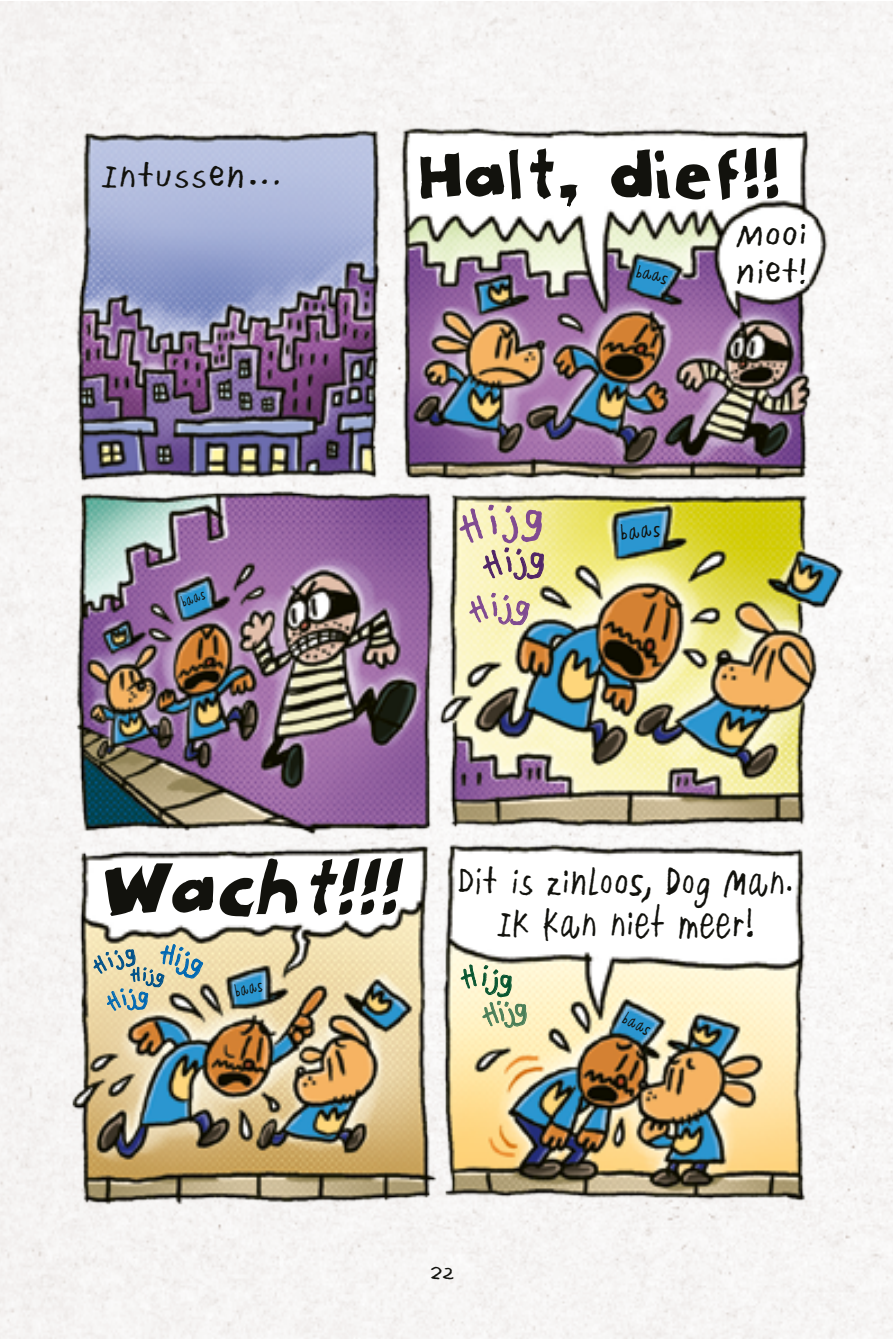
<style>
.page{position:relative;width:893px;height:1340px;background:#fff}
.page>*{position:absolute;margin:0;border:0;box-sizing:border-box;transform-origin:0 0}
.t1{font:62.55px "Pilky TITLE";letter-spacing:-.025em;color:#12120d;scale:1.12 1}
.t2{font:47.02px/42.1px "Pilky 2018";letter-spacing:-.03em;color:#12120d;scale:.83 1}
.t3{font:42.75px "Pilky 2018";color:#12120d}
.t4{font:42.75px "Pilky 2018";color:#502567}
.t5{font:42.3px/37.8px "Pilky 2018";color:#12120d}
.t6{font:36px "Pilky 2018";color:#06542f}
.t7{font:27px "Pilky";color:#12120d}
.t8{font:24.53px "Pilky 2018";color:#12120d;scale:.8 1}
.t9{font:20.03px "Pilky 2018";color:#12120d;scale:.85 1}
.t10{font:20.03px "Pilky 2018";color:#12120d;scale:.73 1}
.t11{font:19.8px "Pilky 2018";color:#12120d;scale:.7 1}
.t12{font:17.1px "Pilky 2018";color:#12120d;scale:.7 1}
.s1{font-family:"Pilky TITLE";font-style:italic;font-size:70.2px}
</style>
<div class="page">
<img style="left:1px;top:1px;width:891px;height:1337px">
<svg style="left:419px;top:59px;width:103px;height:142px"></svg>
<svg style="left:528px;top:146px;width:52px;height:118px"></svg>
<svg style="left:611px;top:146px;width:169px;height:56px"></svg>
<svg style="left:103px;top:856px;width:196px;height:62px"></svg>
<svg style="left:309px;top:856px;width:96px;height:61px"></svg>
<div style="left:867px;top:409px;width:25px;height:389px;background:#f8f7f7"></div>
<div style="left:845px;top:762px;width:47px;height:385px;background:#f8f7f6"></div>
<svg style="left:455px;top:498px;width:90px;height:82px;background:#dcd1a7"></svg>
<svg style="left:465px;top:592px;width:65px;height:34px;background:#e4d6b4"></svg>
<svg style="left:90px;top:937px;width:113px;height:75px;background:#c8c5a6"></svg>
<svg style="left:458px;top:959px;width:69px;height:69px;background:#ddddb7"></svg>
<p class="t3" style="left:101px;top:148px;width:182px">Intussen…</p>
<p class="t12" style="left:177px;top:592px;width:37px;rotate:-20deg">baas</p>
<p class="t1" style="left:414px;top:125px;width:327px">Halt, dief!!</p>
<p class="t5" style="left:735px;top:214px;width:75px">Mooi niet!</p>
<p class="t9" style="left:639px;top:258px;width:40px;rotate:14deg">baas</p>
<p class="t4" style="left:529px;top:528px;width:19px">g</p>
<p class="t8" style="left:618px;top:517px;width:52px;rotate:-6deg">baas</p>
<p class="t2" style="left:497px;top:859px;width:359px;text-indent:-404px"><span class="s1">Wacht!!!</span> Dit is zinloos, Dog Man.<br>Ik kan niet meer!</p>
<p class="t11" style="left:232px;top:978px;width:42px;rotate:-13deg">baas</p>
<p class="t6" style="left:499px;top:954px;width:16px">g</p>
<p class="t7" style="left:429px;top:1254px;width:28px">22</p>
<p class="t10" style="left:630px;top:1005px;width:43px;rotate:29deg">baas</p>
</div>
